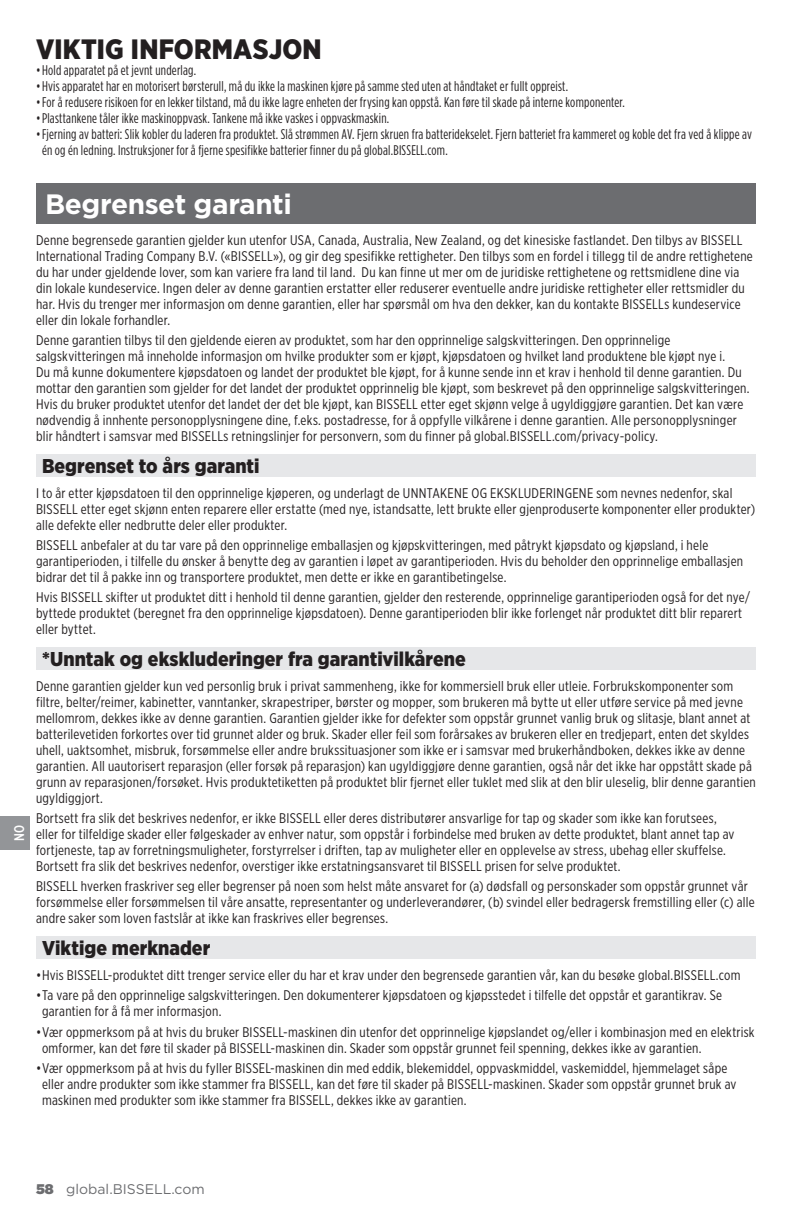
<style>
.page{position:relative;width:792px;height:1224px;background:#fff}
.page>*{position:absolute;margin:0;border:0;box-sizing:border-box;transform-origin:0 0}
._3_5mm{font:900 28px "Gotham Narrow";letter-spacing:.005em;color:#231f20}
.Headine_Boxed{font:700 28px "Gotham";letter-spacing:-.015em;color:#fff}
.t1{font:900 20px "Gotham Narrow";letter-spacing:.005em;color:#231f20}
.Warranty_Body{font:14px/16px "Gotham X Narrow";letter-spacing:.02em;color:#231f20}
.t2{font:14px/16px "Gotham Condensed";letter-spacing:.015em;color:#231f20}
.t3{font:14px "Gotham";color:#6c6d70}
.t4{font:500 14px "Gotham X Narrow";color:#fff}
.s1{font-weight:900}
</style>
<div class="page">
<div style="left:36px;top:183px;width:720px;height:40px;background:#6c6d70"></div>
<div style="left:36px;top:454px;width:720px;height:23px;background:#e6e7e9"></div>
<div style="left:36px;top:647px;width:720px;height:23px;background:#e6e7e9"></div>
<div style="left:36px;top:936px;width:720px;height:23px;background:#e6e7e9"></div>
<div style="left:0;top:816px;width:30px;height:34px;background:#939598"></div>
<p class="_3_5mm" style="left:36px;top:31px;width:287px">VIKTIG INFORMASJON</p>
<p class="t2" style="left:36px;top:62px;width:162px">•Hold apparatet på et jevnt underlag.</p>
<p class="t2" style="left:36px;top:78px;width:534px">•Hvis apparatet har en motorisert børsterull, må du ikke la maskinen kjøre på samme sted uten at håndtaket er fullt oppreist.</p>
<p class="t2" style="left:36px;top:94px;width:591px">•For å redusere risikoen for en lekker tilstand, må du ikke lagre enheten der frysing kan oppstå. Kan føre til skade på interne komponenter.</p>
<p class="t2" style="left:36px;top:110px;width:355px">•Plasttankene tåler ikke maskinoppvask. Tankene må ikke vaskes i oppvaskmaskin.</p>
<p class="t2" style="left:42px;top:126px;width:712px;text-indent:-6px">•Fjerning av batteri: Slik kobler du laderen fra produktet. Slå strømmen AV. Fjern skruen fra batteridekselet. Fjern batteriet fra kammeret og koble det fra ved å klippe av én og én ledning. Instruksjoner for å fjerne spesifikke batterier finner du på global.BISSELL.com.</p>
<p class="t4" style="left:11px;top:841px;width:18px;rotate:-90deg">NO</p>
<p class="Headine_Boxed" style="left:45px;top:186px;width:248px">Begrenset garanti</p>
<p class="Warranty_Body" style="left:36px;top:232px;width:718px">Denne begrensede garantien gjelder kun utenfor USA, Canada, Australia, New Zealand, og det kinesiske fastlandet. Den tilbys av BISSELL International Trading Company B.V. («BISSELL»), og gir deg spesifikke rettigheter. Den tilbys som en fordel i tillegg til de andre rettighetene du har under gjeldende lover, som kan variere fra land til land. Du kan finne ut mer om de juridiske rettighetene og rettsmidlene dine via din lokale kundeservice. Ingen deler av denne garantien erstatter eller reduserer eventuelle andre juridiske rettigheter eller rettsmidler du har. Hvis du trenger mer informasjon om denne garantien, eller har spørsmål om hva den dekker, kan du kontakte BISSELLs kundeservice eller din lokale forhandler.</p>
<p class="Warranty_Body" style="left:36px;top:332px;width:715px">Denne garantien tilbys til den gjeldende eieren av produktet, som har den opprinnelige salgskvitteringen. Den opprinnelige salgskvitteringen må inneholde informasjon om hvilke produkter som er kjøpt, kjøpsdatoen og hvilket land produktene ble kjøpt nye i.<br>Du må kunne dokumentere kjøpsdatoen og landet der produktet ble kjøpt, for å kunne sende inn et krav i henhold til denne garantien. Du mottar den garantien som gjelder for det landet der produktet opprinnelig ble kjøpt, som beskrevet på den opprinnelige salgskvitteringen.<br>Hvis du bruker produktet utenfor det landet der det ble kjøpt, kan BISSELL etter eget skjønn velge å ugyldiggjøre garantien. Det kan være nødvendig å innhente personopplysningene dine, f.eks. postadresse, for å oppfylle vilkårene i denne garantien. Alle personopplysninger blir håndtert i samsvar med BISSELLs retningslinjer for personvern, som du finner på global.BISSELL.com/privacy-policy.</p>
<h1 class="t1" style="left:42px;top:452px;width:219px">Begrenset to års garanti</h1>
<p class="Warranty_Body" style="left:36px;top:484px;width:721px">I to år etter kjøpsdatoen til den opprinnelige kjøperen, og underlagt de UNNTAKENE OG EKSKLUDERINGENE som nevnes nedenfor, skal<br>BISSELL etter eget skjønn enten reparere eller erstatte (med nye, istandsatte, lett brukte eller gjenproduserte komponenter eller produkter) alle defekte eller nedbrutte deler eller produkter.</p>
<p class="Warranty_Body" style="left:36px;top:537px;width:709px">BISSELL anbefaler at du tar vare på den opprinnelige emballasjen og kjøpskvitteringen, med påtrykt kjøpsdato og kjøpsland, i hele garantiperioden, i tilfelle du ønsker å benytte deg av garantien i løpet av garantiperioden. Hvis du beholder den opprinnelige emballasjen bidrar det til å pakke inn og transportere produktet, men dette er ikke en garantibetingelse.</p>
<p class="Warranty_Body" style="left:36px;top:589px;width:716px">Hvis BISSELL skifter ut produktet ditt i henhold til denne garantien, gjelder den resterende, opprinnelige garantiperioden også for det nye/ byttede produktet (beregnet fra den opprinnelige kjøpsdatoen). Denne garantiperioden blir ikke forlenget når produktet ditt blir reparert eller byttet.</p>
<h1 class="t1" style="left:42px;top:646px;width:425px">*Unntak og ekskluderinger fra garantivilkårene</h1>
<p class="Warranty_Body" style="left:36px;top:678px;width:721px">Denne garantien gjelder kun ved personlig bruk i privat sammenheng, ikke for kommersiell bruk eller utleie. Forbrukskomponenter som filtre, belter/reimer, kabinetter, vanntanker, skrapestriper, børster og mopper, som brukeren må bytte ut eller utføre service på med jevne mellomrom, dekkes ikke av denne garantien. Garantien gjelder ikke for defekter som oppstår grunnet vanlig bruk og slitasje, blant annet at batterilevetiden forkortes over tid grunnet alder og bruk. Skader eller feil som forårsakes av brukeren eller en tredjepart, enten det skyldes uhell, uaktsomhet, misbruk, forsømmelse eller andre brukssituasjoner som ikke er i samsvar med brukerhåndboken, dekkes ikke av denne garantien. All uautorisert reparasjon (eller forsøk på reparasjon) kan ugyldiggjøre denne garantien, også når det ikke har oppstått skade på grunn av reparasjonen/forsøket. Hvis produktetiketten på produktet blir fjernet eller tuklet med slik at den blir uleselig, blir denne garantien ugyldiggjort.</p>
<p class="Warranty_Body" style="left:36px;top:810px;width:700px">Bortsett fra slik det beskrives nedenfor, er ikke BISSELL eller deres distributører ansvarlige for tap og skader som ikke kan forutsees, eller for tilfeldige skader eller følgeskader av enhver natur, som oppstår i forbindelse med bruken av dette produktet, blant annet tap av fortjeneste, tap av forretningsmuligheter, forstyrrelser i driften, tap av muligheter eller en opplevelse av stress, ubehag eller skuffelse.<br>Bortsett fra slik det beskrives nedenfor, overstiger ikke erstatningsansvaret til BISSELL prisen for selve produktet.</p>
<p class="Warranty_Body" style="left:36px;top:878px;width:720px">BISSELL hverken fraskriver seg eller begrenser på noen som helst måte ansvaret for (a) dødsfall og personskader som oppstår grunnet vår forsømmelse eller forsømmelsen til våre ansatte, representanter og underleverandører, (b) svindel eller bedragersk fremstilling eller (c) alle andre saker som loven fastslår at ikke kan fraskrives eller begrenses.</p>
<h1 class="t1" style="left:42px;top:935px;width:170px">Viktige merknader</h1>
<p class="Warranty_Body" style="left:36px;top:967px;width:706px">•Hvis BISSELL-produktet ditt trenger service eller du har et krav under den begrensede garantien vår, kan du besøke global.BISSELL.com</p>
<p class="Warranty_Body" style="left:42px;top:987px;width:682px;text-indent:-6px">•Ta vare på den opprinnelige salgskvitteringen. Den dokumenterer kjøpsdatoen og kjøpsstedet i tilfelle det oppstår et garantikrav. Se garantien for å få mer informasjon.</p>
<p class="Warranty_Body" style="left:42px;top:1023px;width:714px;text-indent:-6px">•Vær oppmerksom på at hvis du bruker BISSELL-maskinen din utenfor det opprinnelige kjøpslandet og/eller i kombinasjon med en elektrisk omformer, kan det føre til skader på BISSELL-maskinen din. Skader som oppstår grunnet feil spenning, dekkes ikke av garantien.</p>
<p class="Warranty_Body" style="left:42px;top:1060px;width:696px;text-indent:-6px">•Vær oppmerksom på at hvis du fyller BISSEL-maskinen din med eddik, blekemiddel, oppvaskmiddel, vaskemiddel, hjemmelaget såpe eller andre produkter som ikke stammer fra BISSELL, kan det føre til skader på BISSELL-maskinen. Skader som oppstår grunnet bruk av maskinen med produkter som ikke stammer fra BISSELL, dekkes ikke av garantien.</p>
<p class="t3" style="left:36px;top:1180px;width:170px"><span class="s1">58</span> global.BISSELL.com</p>
</div>
